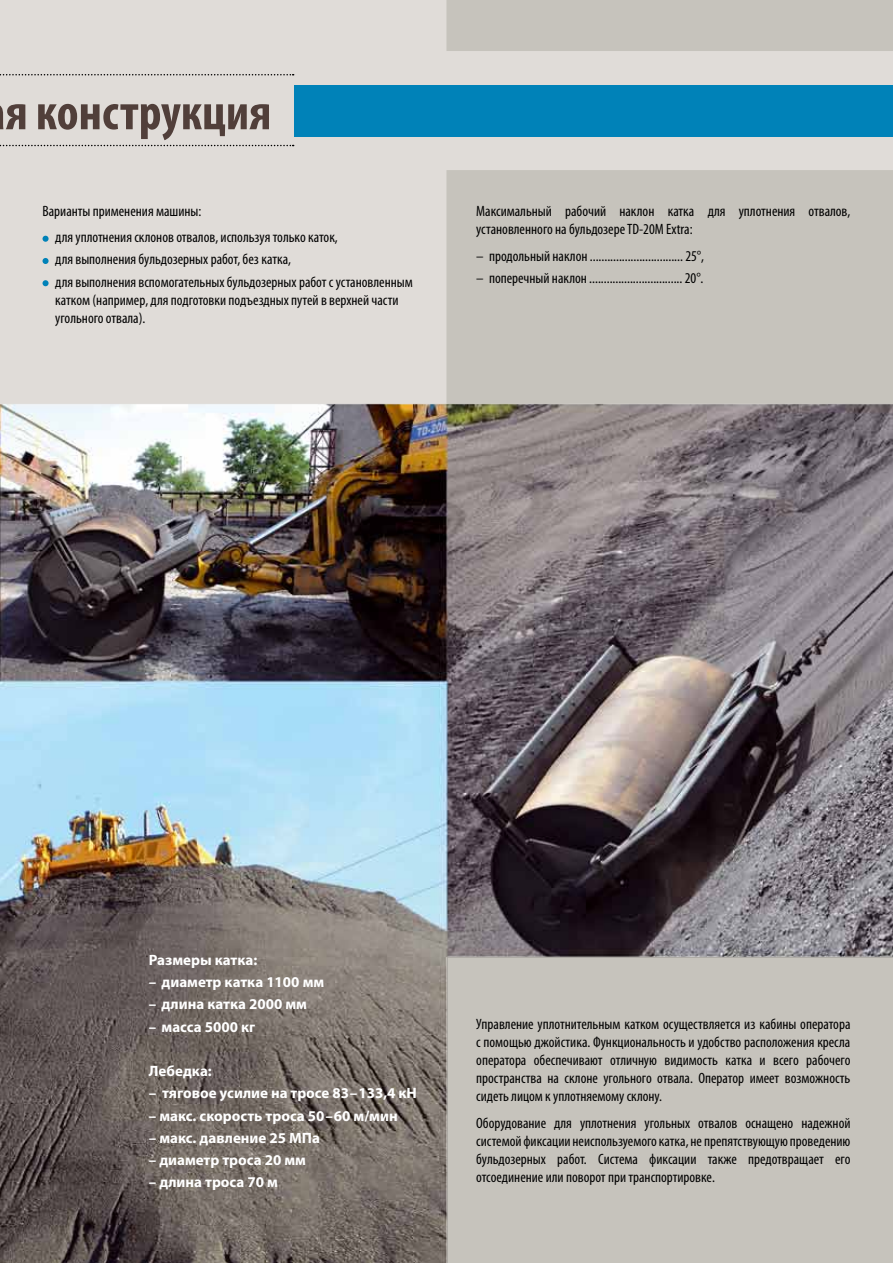
<style>
.page{position:relative;width:893px;height:1263px;background:#fff}
.page>*{position:absolute;margin:0;border:0;box-sizing:border-box;transform-origin:0 0}
.t1{font:700 condensed 51px "Myriad Pro";color:#513f3a}
.t2{font:condensed 15px/18px "Myriad Pro";color:#000}
.t3{font:700 15px "Myriad Pro";color:#fff}
</style>
<div class="page">
<img style="left:0;top:0;width:893px;height:1263px">
<div style="left:0;top:74px;width:293px;height:72px;background:#e0dcd8"></div>
<svg style="left:0;top:145px;width:294px;height:1px"></svg>
<svg style="left:0;top:74px;width:294px;height:1px"></svg>
<svg style="left:43px;top:236px;width:6px;height:6px"></svg>
<svg style="left:43px;top:258px;width:6px;height:6px"></svg>
<svg style="left:43px;top:280px;width:6px;height:6px"></svg>
<h1 class="t1" style="left:5px;top:80px;width:267px">я конструкция</h1>
<p class="t2" style="left:55px;top:198px;width:284px;line-height:25.8px;text-indent:-13px">Варианты применения машины:<br>для уплотнения склонов отвалов, используя только каток,</p>
<p class="t2" style="left:55px;top:248px;width:359px;line-height:22.2px">для выполнения бульдозерных работ, без катка,<br>для выполнения вспомогательных бульдозерных работ с установленным</p>
<p class="t2" style="left:55px;top:290px;width:345px">катком (например, для подготовки подъездных путей в верхней части угольного отвала).</p>
<p class="t2" style="left:476px;top:202px;width:376px">Максимальный рабочий наклон катка для уплотнения отвалов, установленного на бульдозере TD-20M Extra:</p>
<p class="t2" style="left:476px;top:247px;width:229px">– продольный наклон ................................ 25°,</p>
<p class="t2" style="left:476px;top:269px;width:229px">– поперечный наклон ................................ 20°.</p>
<p class="t3" style="left:149px;top:950px;width:110px">Размеры катка:</p>
<p class="t3" style="left:149px;top:972px;width:177px">– диаметр катка 1100 мм</p>
<p class="t3" style="left:149px;top:994px;width:160px">– длина катка 2000 мм</p>
<p class="t3" style="left:149px;top:1017px;width:108px">– масса 5000 кг</p>
<p class="t3" style="left:149px;top:1061px;width:64px">Лебедка:</p>
<p class="t3" style="left:149px;top:1083px;width:269px">– тяговое усилие на тросе 83–133,4 кН</p>
<p class="t3" style="left:149px;top:1106px;width:250px">– макс. скорость троса 50–60 м/мин</p>
<p class="t3" style="left:149px;top:1128px;width:173px">– макс. давление 25 МПa</p>
<p class="t3" style="left:149px;top:1150px;width:159px">– диаметр троса 20 мм</p>
<p class="t3" style="left:149px;top:1172px;width:131px">– длина троса 70 м</p>
<p class="t2" style="left:476px;top:1015px;width:376px;text-align:justify">Управление уплотнительным катком осуществляется из кабины оператора с помощью джойстика. Функциональность и удобство расположения кресла оператора обеспечивают отличную видимость катка и всего рабочего пространства на склоне угольного отвала. Оператор имеет возможность сидеть лицом к уплотняемому склону.</p>
<p class="t2" style="left:476px;top:1114px;width:376px;text-align:justify">Оборудование для уплотнения угольных отвалов оснащено надежной системой фиксации неиспользуемого катка, не препятствующую проведению бульдозерных работ. Система фиксации также предотвращает его отсоединение или поворот при транспортировке.</p>
</div>
